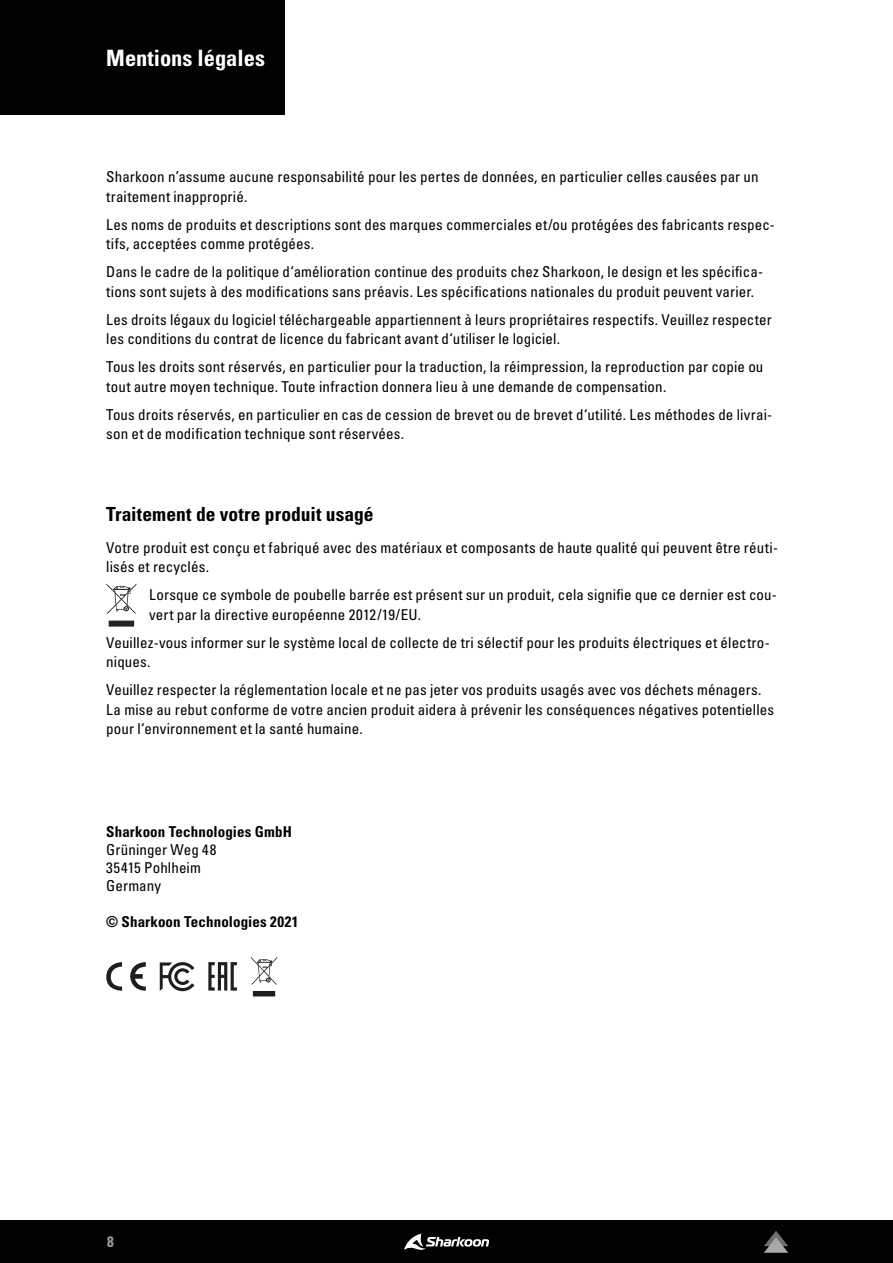
<style>
.page{position:relative;width:893px;height:1263px;background:#fff}
.page>*{position:absolute;margin:0;border:0;box-sizing:border-box;transform-origin:0 0}
.t1{font:22.5px "Univers LTCYR 67 Bold Cond";color:#fff}
.t2{font:19.5px "Univers LTCYR 67 Bold Cond";letter-spacing:.005em;color:#000}
.t3{font:condensed 15px/19.5px "Univers LTCYR 57";letter-spacing:.01em;color:#000}
.t4{font:15px "Univers LTCYR 67 Bold Cond";letter-spacing:.01em;color:#000}
.t5{font:15px "Univers LTCYR 67 Bold Cond";color:#e3e3e3}
</style>
<div class="page">
<div style="left:0;top:1220px;width:893px;height:43px;background:#020203"></div>
<svg style="left:764px;top:1231px;width:24px;height:22px"></svg>
<svg style="left:404px;top:1233px;width:85px;height:17px"></svg>
<svg style="left:106px;top:583px;width:30px;height:44px"></svg>
<div style="left:0;top:0;width:285px;height:115px;background:#020203"></div>
<svg style="left:106px;top:962px;width:16px;height:29px"></svg>
<svg style="left:130px;top:962px;width:16px;height:29px"></svg>
<svg style="left:251px;top:957px;width:26px;height:39px"></svg>
<svg style="left:160px;top:962px;width:34px;height:29px"></svg>
<svg style="left:208px;top:962px;width:29px;height:28px"></svg>
<h1 class="t1" style="left:106px;top:44px;width:160px">Mentions légales</h1>
<p class="t3" style="left:106px;top:167px;width:654px">Sharkoon n’assume aucune responsabilité pour les pertes de données, en particulier celles causées par un traitement inapproprié.</p>
<p class="t3" style="left:106px;top:214px;width:670px">Les noms de produits et descriptions sont des marques commerciales et/ou protégées des fabricants respec&shy;tifs, acceptées comme protégées.</p>
<p class="t3" style="left:106px;top:262px;width:658px">Dans le cadre de la politique d‘amélioration continue des produits chez Sharkoon, le design et les spécifica&shy;tions sont sujets à des modifications sans préavis. Les spécifications nationales du produit peuvent varier.</p>
<p class="t3" style="left:106px;top:309px;width:667px">Les droits légaux du logiciel téléchargeable appartiennent à leurs propriétaires respectifs. Veuillez respecter les conditions du contrat de licence du fabricant avant d‘utiliser le logiciel.</p>
<p class="t3" style="left:106px;top:357px;width:659px">Tous les droits sont réservés, en particulier pour la traduction, la réimpression, la reproduction par copie ou tout autre moyen technique. Toute infraction donnera lieu à une demande de compensation.</p>
<p class="t3" style="left:106px;top:404px;width:667px">Tous droits réservés, en particulier en cas de cession de brevet ou de brevet d‘utilité. Les méthodes de livrai&shy;son et de modification technique sont réservées.</p>
<h2 class="t2" style="left:106px;top:502px;width:269px">Traitement de votre produit usagé</h2>
<p class="t3" style="left:106px;top:537px;width:673px">Votre produit est conçu et fabriqué avec des matériaux et composants de haute qualité qui peuvent être réuti&shy;lisés et recyclés.</p>
<p class="t3" style="left:149px;top:585px;width:629px">Lorsque ce symbole de poubelle barrée est présent sur un produit, cela signifie que ce dernier est cou&shy;vert par la directive européenne 2012/19/EU.</p>
<p class="t3" style="left:106px;top:632px;width:665px">Veuillez-vous informer sur le système local de collecte de tri sélectif pour les produits électriques et électro&shy;niques.</p>
<p class="t3" style="left:106px;top:680px;width:669px">Veuillez respecter la réglementation locale et ne pas jeter vos produits usagés avec vos déchets ménagers.<br>La mise au rebut conforme de votre ancien produit aidera à prévenir les conséquences négatives potentielles pour l‘environnement et la santé humaine.</p>
<p class="t4" style="left:106px;top:822px;width:187px">Sharkoon Technologies GmbH</p>
<p class="t3" style="left:106px;top:840px;width:112px;line-height:18px">Grüninger Weg 48<br>35415 Pohlheim<br>Germany</p>
<p class="t4" style="left:106px;top:912px;width:194px">© Sharkoon Technologies 2021</p>
<p class="t5" style="left:107px;top:1232px;width:8px">8</p>
</div>
